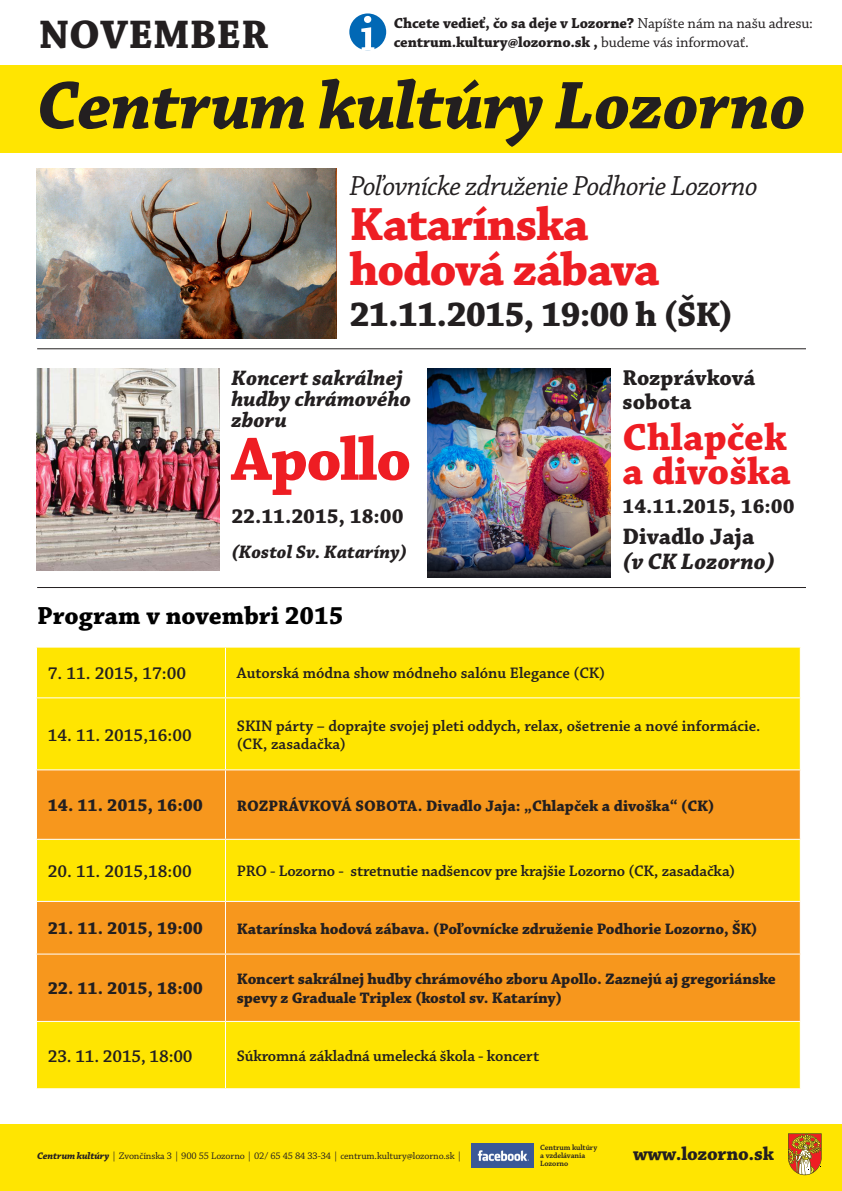
<style>
.page{position:relative;width:842px;height:1191px;background:#fff}
.page>*{position:absolute;margin:0;border:0;box-sizing:border-box;transform-origin:0 0}
.t1{font:italic 700 71px "Chaparral Pro";letter-spacing:-.01em;color:#231f20}
.t2{font:700 64px "Chaparral Pro";letter-spacing:-.025em;color:#ee1d23}
.t3{font:600 53.1px "Chaparral Pro";color:#fff}
.t4{font:700 49px/45px "Chaparral Pro";letter-spacing:-.025em;color:#ee1d23}
.t5{font:700 42px "Chaparral Pro";color:#231f20}
.t6{font:700 39.6px/33.9px "Chaparral Pro";color:#ee1d23}
.t7{font:700 36px "Chaparral Pro";letter-spacing:-.025em;color:#231f20}
.t8{font:italic 29px "Chaparral Pro";letter-spacing:-.025em;color:#231f20}
.t9{font:700 26px "Chaparral Pro";color:#000}
.t10{font:italic 700 23.6px "Chaparral Pro";color:#231f20}
.t11{font:700 23.6px "Chaparral Pro";color:#231f20}
.t12{font:700 22.6px/23.8px "Chaparral Pro";color:#231f20}
.t13{font:italic 700 22px/21.2px "Chaparral Pro";color:#231f20}
.t14{font:700 21.1px "Chaparral Pro";color:#231f20}
.t15{font:700 19.6px "Chaparral Pro";letter-spacing:-.01em;color:#231f20}
.t16{font:italic 700 19px "Chaparral Pro";color:#231f20}
.t17{font:600 18px "Chaparral Pro";color:#231f20}
.t18{font:700 18px "Chaparral Pro";color:#231f20}
.t19{font:600 16px/18px "Chaparral Pro";color:#231f20}
.t20{font:700 16px/19.2px "Chaparral Pro";letter-spacing:-.01em;color:#231f20}
.t21{font:700 15.3px "Chaparral Pro";letter-spacing:-.01em;color:#231f20}
.t22{font:10px "Chaparral Pro";letter-spacing:-.01em;color:#231f20}
.t23{font:600 8px/8px "Chaparral Pro";letter-spacing:-.01em;color:#231f20}
.s1{font-weight:400}
.s2{font-weight:700;font-style:italic}
</style>
<div class="page">
<div style="left:0;top:65px;width:842px;height:88px;background:#ffe501"></div>
<div style="left:349px;top:13px;width:37px;height:37px;background:#0168b5;border-radius:50%"></div>
<div style="left:0;top:1124px;width:842px;height:67px;background:#ffe501"></div>
<img style="left:471px;top:1143px;width:63px;height:24px">
<svg style="left:788px;top:1133px;width:34px;height:42px"></svg>
<div style="left:37px;top:647px;width:763px;height:441px;background:#ffe501"></div>
<svg style="left:37px;top:770px;width:763px;height:251px;fill:#f7971d"></svg>
<hr style="left:225px;top:647px;width:1px;height:50px;background:#fff">
<hr style="left:225px;top:698px;width:1px;height:71px;background:#fff">
<hr style="left:225px;top:770px;width:1px;height:68px;background:#fff">
<hr style="left:36px;top:838px;width:189px;height:1px;background:#fff">
<hr style="left:225px;top:838px;width:576px;height:1px;background:#fff">
<hr style="left:225px;top:839px;width:1px;height:62px;background:#fff">
<hr style="left:36px;top:901px;width:189px;height:1px;background:#fff">
<hr style="left:225px;top:901px;width:576px;height:1px;background:#fff">
<hr style="left:225px;top:902px;width:1px;height:51px;background:#fff">
<hr style="left:36px;top:953px;width:189px;height:1px;background:#fff">
<hr style="left:225px;top:953px;width:576px;height:1px;background:#fff">
<hr style="left:225px;top:954px;width:1px;height:67px;background:#fff">
<hr style="left:36px;top:1021px;width:189px;height:1px;background:#fff">
<hr style="left:225px;top:1021px;width:576px;height:1px;background:#fff">
<hr style="left:225px;top:1022px;width:1px;height:66px;background:#fff">
<hr style="left:36px;top:697px;width:189px;height:1px;background:#fff">
<hr style="left:225px;top:697px;width:576px;height:1px;background:#fff">
<hr style="left:36px;top:769px;width:189px;height:1px;background:#fff">
<hr style="left:225px;top:769px;width:576px;height:1px;background:#fff">
<img style="left:36px;top:369px;width:183px;height:201px">
<img style="left:427px;top:369px;width:183px;height:208px">
<img style="left:36px;top:169px;width:300px;height:169px">
<hr style="left:37px;top:348px;width:769px;height:1px;background:#231f20">
<hr style="left:37px;top:587px;width:769px;height:1px;background:#231f20">
<h3 class="t5" style="left:39px;top:10px;width:230px">november</h3>
<h3 class="t3" style="left:360px;top:4px;width:17px">i</h3>
<p class="t21" style="left:394px;top:14px;width:421px">Chcete vedieť, čo sa deje v Lozorne? <span class="s1">Napíšte nám na našu adresu:</span></p>
<p class="t21" style="left:394px;top:33px;width:357px">centrum.kultury@lozorno.sk , <span class="s1">budeme vás informovať.</span></p>
<h1 class="t1" style="left:37px;top:64px;width:771px">Centrum kultúry Lozorno</h1>
<h3 class="t8" style="left:349px;top:170px;width:410px">Poľovnícke združenie Podhorie Lozorno</h3>
<h3 class="t4" style="left:349px;top:204px;width:312px">Katarínska hodová zábava</h3>
<h3 class="t7" style="left:349px;top:293px;width:386px">21.11.2015, 19:00 h (ŠK)</h3>
<h3 class="t13" style="left:231px;top:368px;width:181px">Koncert sakrálnej hudby chrámového zboru</h3>
<h2 class="t2" style="left:231px;top:422px;width:181px">Apollo</h2>
<h3 class="t14" style="left:231px;top:503px;width:174px">22.11.2015, 18:00</h3>
<p class="t16" style="left:231px;top:541px;width:177px">(Kostol Sv. Kataríny)</p>
<h3 class="t9" style="left:37px;top:600px;width:308px">Program v novembri 2015</h3>
<p class="t17" style="left:48px;top:663px;width:140px">7. 11. 2015, 17:00</p>
<p class="t19" style="left:237px;top:665px;width:370px">Autorská módna show módneho salónu Elegance (CK)</p>
<h3 class="t12" style="left:622px;top:367px;width:134px">Rozprávková sobota</h3>
<h3 class="t6" style="left:622px;top:422px;width:170px">Chlapček a divoška</h3>
<h3 class="t14" style="left:622px;top:494px;width:174px">14.11.2015, 16:00</h3>
<h3 class="t11" style="left:622px;top:523px;width:133px">Divadlo Jaja</h3>
<h3 class="t10" style="left:622px;top:547px;width:154px">(v CK Lozorno)</h3>
<p class="t17" style="left:48px;top:724px;width:146px">14. 11. 2015,16:00</p>
<p class="t19" style="left:237px;top:717px;width:525px">SKIN párty – doprajte svojej pleti oddych, relax, ošetrenie a nové informácie. (CK, zasadačka)</p>
<p class="t18" style="left:48px;top:795px;width:157px">14. 11. 2015, 16:00</p>
<p class="t20" style="left:237px;top:796px;width:140px">ROZPRÁVKOVÁ SOBO</p>
<p class="t20" style="left:398px;top:796px;width:318px">TA. Divadlo Jaja: „Chlapček a divoška“ (CK)</p>
<p class="t17" style="left:48px;top:861px;width:146px">20. 11. 2015,18:00</p>
<p class="t19" style="left:237px;top:862px;width:500px">PRO - Lozorno - stretnutie nadšencov pre krajšie Lozorno (CK, zasadačka)</p>
<p class="t18" style="left:48px;top:918px;width:157px">21. 11. 2015, 19:00</p>
<p class="t20" style="left:237px;top:919px;width:522px">Katarínska hodová zábava. (Poľovnícke združenie Podhorie Lozorno, ŠK)</p>
<p class="t18" style="left:48px;top:978px;width:157px">22. 11. 2015, 18:00</p>
<p class="t20" style="left:237px;top:970px;width:541px">Koncert sakrálnej hudby chrámového zboru Apollo. Zaznejú aj gregoriánske spevy z Graduale Triplex (kostol sv. Kataríny)</p>
<p class="t17" style="left:48px;top:1045px;width:146px">23. 11. 2015, 18:00</p>
<p class="t19" style="left:237px;top:1047px;width:304px">Súkromná základná umelecká škola - koncert</p>
<p class="t23" style="left:540px;top:1143px;width:59px">Centrum kultúry a vzdelávania<br>Lozorno</p>
<p class="t22" style="left:37px;top:1150px;width:426px"><span class="s2">Centrum kultúry</span> | Zvončínska 3 | 900 55 Lozorno | 02/ 65 45 84 33-34 | centrum.kultury@lozorno.sk |</p>
<p class="t15" style="left:633px;top:1142px;width:142px">www.lozorno.sk</p>
</div>
